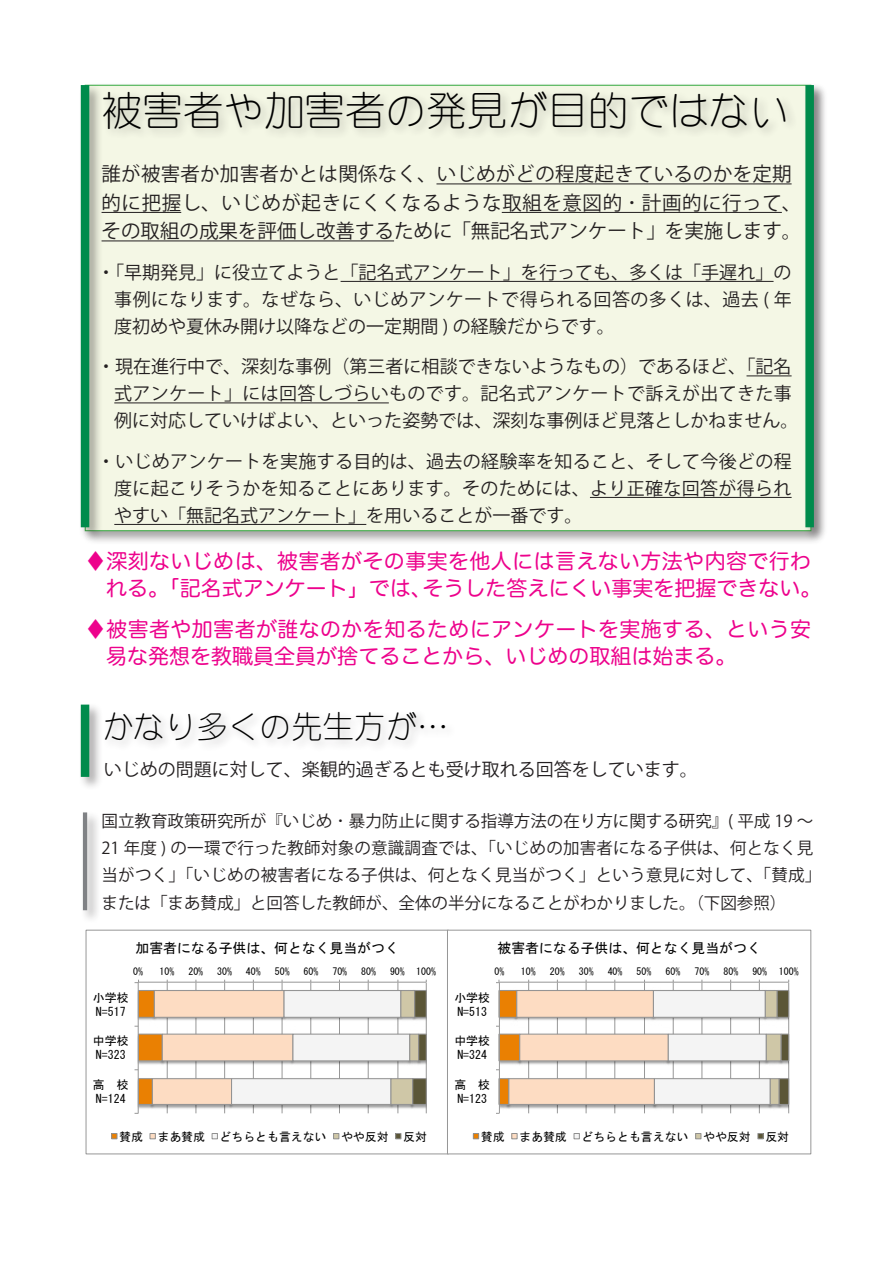
<style>
.page{position:relative;width:893px;height:1263px;background:#fff}
.page>*{position:absolute;margin:0;border:0;box-sizing:border-box;transform-origin:0 0}
.大見出し{font:40.5px "DFSM Gothic Lt MP RKSJ H";color:#000}
.中見出し{font:31.5px "DFSM Gothic Lt MP RKSJ H";color:#000}
.赤字ポイント{font:21px/27px "Hira Maru Pro N W4";letter-spacing:.02em;color:#ed028c}
.本文重要大{font:19.5px/28.5px "Koz Go Pr 6 N";letter-spacing:.01em;color:#231f20}
.本文重要大-2{font:18px/27px "Koz Go Pr 6 N";color:#231f20;text-align:justify}
.本文重要中{font:18px/27px "Koz Go Pr 6 N";color:#231f20;text-align:justify}
.本文{font:16.5px/27.3px "Koz Go Pr 6 N";letter-spacing:.005em;color:#231f20}
.t1{font:13.8px "MS Gothic";color:#000}
.t2{font:11.85px/13.8px "MS Gothic";color:#000}
.t3{font:9.9px "MS Gothic";color:#000}
</style>
<div class="page">
<div style="left:82px;top:82px;width:744px;height:463px;background:#231f20;opacity:.4"></div>
<div style="left:85px;top:85px;width:726px;height:446px;background:#f4f7e5;border:1px solid #40ae49"></div>
<div style="left:100px;top:88px;width:697px;height:52px;background:#ebeedd"></div>
<hr style="left:436px;top:183px;width:356px;height:1px;background:#231f20">
<hr style="left:102px;top:212px;width:79px;height:1px;background:#231f20">
<hr style="left:502px;top:212px;width:280px;height:1px;background:#231f20">
<hr style="left:102px;top:240px;width:292px;height:1px;background:#231f20">
<hr style="left:341px;top:281px;width:432px;height:1px;background:#231f20">
<hr style="left:746px;top:375px;width:46px;height:1px;background:#231f20">
<hr style="left:114px;top:402px;width:275px;height:1px;background:#231f20">
<hr style="left:590px;top:497px;width:202px;height:1px;background:#231f20">
<hr style="left:114px;top:524px;width:252px;height:1px;background:#231f20">
<div style="left:79px;top:83px;width:24px;height:458px;background:#231f20;opacity:.4"></div>
<div style="left:81px;top:85px;width:8px;height:442px;background:#008b4c"></div>
<div style="left:102px;top:708px;width:355px;height:45px;background:#f9f9f9"></div>
<div style="left:79px;top:702px;width:24px;height:89px;background:#231f20;opacity:.4"></div>
<div style="left:81px;top:705px;width:8px;height:72px;background:#008b4c"></div>
<div style="left:81px;top:811px;width:20px;height:113px;background:#231f20;opacity:.4"></div>
<hr style="left:83px;top:812px;width:4px;height:98px;background:#808285">
<div style="left:803px;top:83px;width:25px;height:458px;background:#231f20;opacity:.4"></div>
<div style="left:805px;top:85px;width:9px;height:442px;background:#008b4c"></div>
<hr style="left:167px;top:983px;width:1px;height:130px;background:#979797">
<hr style="left:195px;top:983px;width:1px;height:130px;background:#979797">
<hr style="left:224px;top:983px;width:1px;height:130px;background:#979797">
<hr style="left:253px;top:983px;width:1px;height:130px;background:#979797">
<hr style="left:282px;top:983px;width:1px;height:130px;background:#979797">
<hr style="left:310px;top:983px;width:1px;height:130px;background:#979797">
<hr style="left:339px;top:983px;width:1px;height:130px;background:#979797">
<hr style="left:368px;top:983px;width:1px;height:130px;background:#979797">
<hr style="left:397px;top:983px;width:1px;height:130px;background:#979797">
<hr style="left:426px;top:983px;width:1px;height:130px;background:#979797">
<img style="left:146px;top:986px;width:80px;height:125px">
<img style="left:226px;top:986px;width:160px;height:125px">
<img style="left:386px;top:986px;width:21px;height:125px">
<img style="left:407px;top:986px;width:20px;height:125px">
<hr style="left:138px;top:982px;width:288px;height:1px;background:#979797">
<hr style="left:138px;top:982px;width:1px;height:131px;background:#979797">
<svg style="left:135px;top:989px;width:292px;height:116px"></svg>
<div style="left:111px;top:1133px;width:7px;height:6px;border:1px solid #909090"></div>
<div style="left:149px;top:1133px;width:7px;height:6px;border:1px solid #909090"></div>
<svg style="left:212px;top:1133px;width:6px;height:6px"></svg>
<svg style="left:333px;top:1133px;width:6px;height:6px"></svg>
<svg style="left:395px;top:1133px;width:6px;height:6px"></svg>
<div style="left:86px;top:930px;width:363px;height:224px;border:1px solid #979797"></div>
<hr style="left:528px;top:983px;width:1px;height:130px;background:#979797">
<hr style="left:557px;top:983px;width:1px;height:130px;background:#979797">
<hr style="left:586px;top:983px;width:1px;height:130px;background:#979797">
<hr style="left:614px;top:983px;width:1px;height:130px;background:#979797">
<hr style="left:644px;top:983px;width:1px;height:130px;background:#979797">
<hr style="left:673px;top:983px;width:1px;height:130px;background:#979797">
<hr style="left:701px;top:983px;width:1px;height:130px;background:#979797">
<hr style="left:730px;top:983px;width:1px;height:130px;background:#979797">
<hr style="left:759px;top:983px;width:1px;height:130px;background:#979797">
<hr style="left:788px;top:983px;width:1px;height:130px;background:#979797">
<img style="left:503px;top:986px;width:144px;height:125px">
<img style="left:647px;top:986px;width:112px;height:125px">
<img style="left:759px;top:986px;width:13px;height:125px">
<img style="left:772px;top:986px;width:17px;height:125px">
<hr style="left:499px;top:982px;width:290px;height:1px;background:#979797">
<hr style="left:499px;top:982px;width:1px;height:131px;background:#979797">
<svg style="left:496px;top:989px;width:293px;height:116px"></svg>
<svg style="left:473px;top:1133px;width:6px;height:6px"></svg>
<div style="left:511px;top:1133px;width:7px;height:6px;border:1px solid #909090"></div>
<div style="left:573px;top:1133px;width:7px;height:6px;border:1px solid #909090"></div>
<svg style="left:695px;top:1133px;width:6px;height:6px"></svg>
<div style="left:757px;top:1133px;width:7px;height:6px;border:1px solid #909090"></div>
<div style="left:447px;top:930px;width:364px;height:224px;border:1px solid #979797"></div>
<p class="大見出し" style="left:102px;top:90px;width:690px">被害者や加害者の発見が目的ではない</p>
<p class="本文重要大" style="left:102px;top:160px;width:701px">誰が被害者か加害者かとは関係なく、いじめがどの程度起きているのかを定期的に把握し、いじめが起きにくくなるような取組を意図的･計画的に行って、その取組の成果を評価し改善するために「無記名式アンケート」を実施します。</p>
<p class="本文重要大-2" style="left:114px;top:259px;width:679px;text-indent:-17px">・「早期発見」に役立てようと「記名式アンケート」を行っても、多くは「手遅れ」の事例になります。なぜなら、いじめアンケートで得られる回答の多くは、過去 ( 年度初めや夏休み開け以降などの一定期間 ) の経験だからです。</p>
<p class="本文重要大-2" style="left:114px;top:354px;width:685px;text-align:left;text-indent:-17px">・現在進行中で、深刻な事例（第三者に相談できないようなもの）であるほど、「記名式アンケート」には回答しづらいものです。記名式アンケートで訴えが出てきた事例に対応していけばよい、といった姿勢では、深刻な事例ほど見落としかねません。</p>
<p class="本文重要中" style="left:114px;top:448px;width:679px;text-indent:-17px">・いじめアンケートを実施する目的は、過去の経験率を知ること、そして今後どの程度に起こりそうかを知ることにあります。そのためには、より正確な回答が得られやすい「無記名式アンケート」を用いることが一番です。</p>
<p class="赤字ポイント" style="left:106px;top:546px;width:717px;text-indent:-21px">♦深刻ないじめは、被害者がその事実を他人には言えない方法や内容で行われる。「記名式アンケート」では、そうした答えにくい事実を把握できない。</p>
<p class="赤字ポイント" style="left:106px;top:614px;width:706px;text-indent:-21px">♦被害者や加害者が誰なのかを知るためにアンケートを実施する、という安易な発想を教職員全員が捨てることから、いじめの取組は始まる。</p>
<p class="中見出し" style="left:102px;top:711px;width:348px">かなり多くの先生方が…</p>
<p class="本文重要中" style="left:104px;top:756px;width:595px">いじめの問題に対して、楽観的過ぎるとも受け取れる回答をしています。</p>
<p class="本文" style="left:102px;top:808px;width:721px">国立教育政策研究所が『いじめ･暴力防止に関する指導方法の在り方に関する研究』( 平成 19 〜21 年度 ) の一環で行った教師対象の意識調査では、「いじめの加害者になる子供は、何となく見当がつく」「いじめの被害者になる子供は、何となく見当がつく」という意見に対して、「賛成」または「まあ賛成」と回答した教師が、全体の半分になることがわかりました。（下図参照）</p>
<p class="t1" style="left:136px;top:941px;width:265px">加害者になる子供は、何となく見当がつく</p>
<p class="t1" style="left:497px;top:941px;width:265px">被害者になる子供は、何となく見当がつく</p>
<p class="t3" style="left:133px;top:966px;width:11px">0%</p>
<p class="t3" style="left:160px;top:966px;width:16px">10%</p>
<p class="t3" style="left:188px;top:966px;width:16px">20%</p>
<p class="t3" style="left:217px;top:966px;width:16px">30%</p>
<p class="t3" style="left:246px;top:966px;width:16px">40%</p>
<p class="t3" style="left:275px;top:966px;width:16px">50%</p>
<p class="t3" style="left:304px;top:966px;width:16px">60%</p>
<p class="t3" style="left:332px;top:966px;width:16px">70%</p>
<p class="t3" style="left:361px;top:966px;width:16px">80%</p>
<p class="t3" style="left:390px;top:966px;width:48px">90% 100%</p>
<p class="t3" style="left:494px;top:966px;width:11px">0%</p>
<p class="t3" style="left:521px;top:966px;width:16px">10%</p>
<p class="t3" style="left:550px;top:966px;width:16px">20%</p>
<p class="t3" style="left:579px;top:966px;width:16px">30%</p>
<p class="t3" style="left:608px;top:966px;width:16px">40%</p>
<p class="t3" style="left:637px;top:966px;width:16px">50%</p>
<p class="t3" style="left:666px;top:966px;width:16px">60%</p>
<p class="t3" style="left:694px;top:966px;width:16px">70%</p>
<p class="t3" style="left:723px;top:966px;width:16px">80%</p>
<p class="t3" style="left:752px;top:966px;width:48px">90% 100%</p>
<p class="t2" style="left:93px;top:990px;width:37px">小学校<br>N=517</p>
<p class="t2" style="left:93px;top:1034px;width:37px">中学校<br>N=323</p>
<p class="t2" style="left:93px;top:1078px;width:37px">高　校<br>N=124</p>
<p class="t2" style="left:454px;top:990px;width:37px">小学校<br>N=513</p>
<p class="t2" style="left:454px;top:1034px;width:37px">中学校<br>N=324</p>
<p class="t2" style="left:454px;top:1078px;width:37px">高　校<br>N=123</p>
<p class="t2" style="left:119px;top:1130px;width:309px">賛成 まあ賛成 どちらとも言えない やや反対 反対</p>
<p class="t2" style="left:481px;top:1130px;width:310px">賛成 まあ賛成 どちらとも言えない やや反対 反対</p>
</div>
